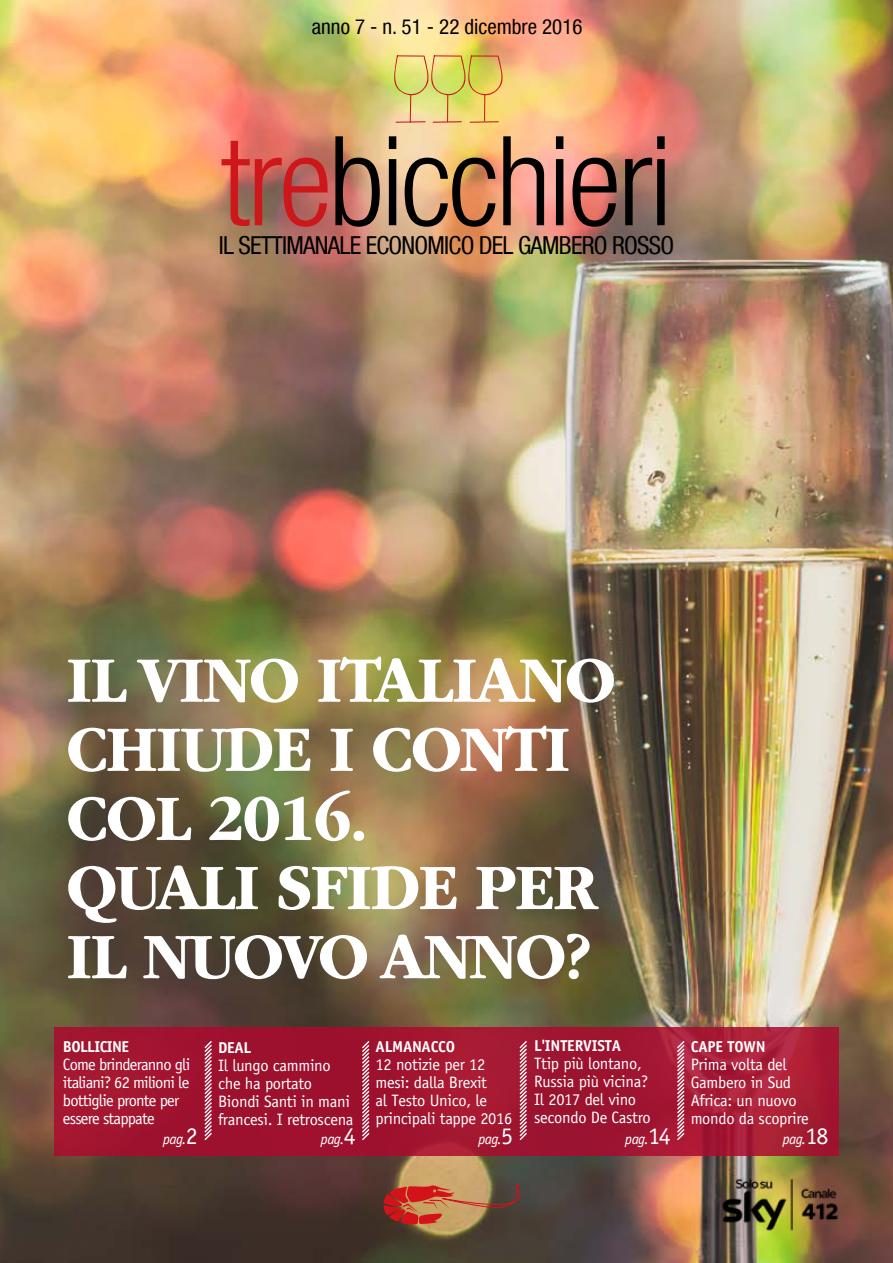
<style>
.page{position:relative;width:893px;height:1263px;background:#fff}
.page>*{position:absolute;margin:0;border:0;box-sizing:border-box;transform-origin:0 0}
.t1{font:300 condensed 124.5px "Helvetica Neue LT Com";letter-spacing:-.025em;color:#000}
.t2{font:700 67.65px/69.2px "ITC Garamond Std";letter-spacing:-.04em;color:#fff;scale:.95 1}
.t3{font:condensed 24.75px "Helvetica Neue LT Com";letter-spacing:-.03em;color:#000}
.t4{font:condensed 21px "Helvetica Neue LT Com";color:#000}
.t5{font:16.5px/18px "Officina Sans Std";letter-spacing:-.02em;color:#fff}
.t6{font:16.5px/18px "Officina Sans Std";letter-spacing:-.05em;color:#fff}
.t7{font:700 15.75px "Officina Sans Std";letter-spacing:-.02em;color:#fff}
.t8{font:700 15.75px "Officina Sans Std";letter-spacing:-.04em;color:#fff}
.t9{font:italic 15px "Officina Sans Std";letter-spacing:-.05em;color:#fff}
.s1{color:#cd171a}
.s2{font-style:normal;font-size:24px}
</style>
<div class="page">
<img style="left:0;top:0;width:893px;height:1263px">
<svg style="left:54px;top:1027px;width:785px;height:129px;background:#a21631"></svg>
<svg style="left:383px;top:1184px;width:137px;height:40px;background:#a75d42"></svg>
<svg style="left:203px;top:1039px;width:10px;height:103px"></svg>
<svg style="left:360px;top:1039px;width:11px;height:103px"></svg>
<svg style="left:518px;top:1039px;width:10px;height:103px"></svg>
<svg style="left:675px;top:1039px;width:11px;height:103px"></svg>
<img style="left:390px;top:55px;width:113px;height:68px">
<img style="left:722px;top:1177px;width:117px;height:65px">
<p class="t4" style="left:312px;top:14px;width:272px">ANNO 7 - N. 51 - 22 DICEMBRE 2016</p>
<h1 class="t1" style="left:221px;top:110px;width:453px"><span class="s1">tre</span>bicchieri</h1>
<h3 class="t3" style="left:219px;top:231px;width:457px">IL SETTIMANALE ECONOMICO DEL GAMBERO ROSSO</h3>
<h2 class="t2" style="left:66px;top:646px;width:581px">IL VINO ITALIANO<br>CHIUDE I CONTI<br>COL 2016.<br>QUALI SFIDE PER<br>IL NUOVO ANNO?</h2>
<p class="t8" style="left:63px;top:1037px;width:68px">BOLLICINE</p>
<p class="t6" style="left:63px;top:1056px;width:129px">Come brinderanno gli italiani? 62 milioni le bottiglie pronte per essere stappate</p>
<p class="t9" style="left:163px;top:1130px;width:36px">pag.<span class="s2">2</span></p>
<p class="t7" style="left:534px;top:1036px;width:88px">L'INTERVISTA</p>
<p class="t5" style="left:534px;top:1054px;width:118px">Ttip più lontano,<br>Russia più vicina?<br>Il 2017 del vino secondo De Castro</p>
<p class="t7" style="left:376px;top:1037px;width:81px">ALMANACCO</p>
<p class="t5" style="left:376px;top:1056px;width:138px">12 notizie per 12 mesi: dalla Brexit<br>al Testo Unico, le principali tappe 2016</p>
<p class="t7" style="left:218px;top:1038px;width:35px">DEAL</p>
<p class="t5" style="left:218px;top:1056px;width:137px">Il lungo cammino che ha portato<br>Biondi Santi in mani francesi. I retroscena</p>
<p class="t9" style="left:321px;top:1130px;width:36px">pag.<span class="s2">4</span></p>
<p class="t9" style="left:478px;top:1130px;width:36px">pag.<span class="s2">5</span></p>
<p class="t9" style="left:625px;top:1130px;width:47px">pag.<span class="s2">14</span></p>
<p class="t7" style="left:691px;top:1037px;width:77px">CAPE TOWN</p>
<p class="t5" style="left:691px;top:1056px;width:120px">Prima volta del<br>Gambero in Sud<br>Africa: un nuovo mondo da scoprire</p>
<p class="t9" style="left:783px;top:1130px;width:47px">pag.<span class="s2">18</span></p>
</div>
